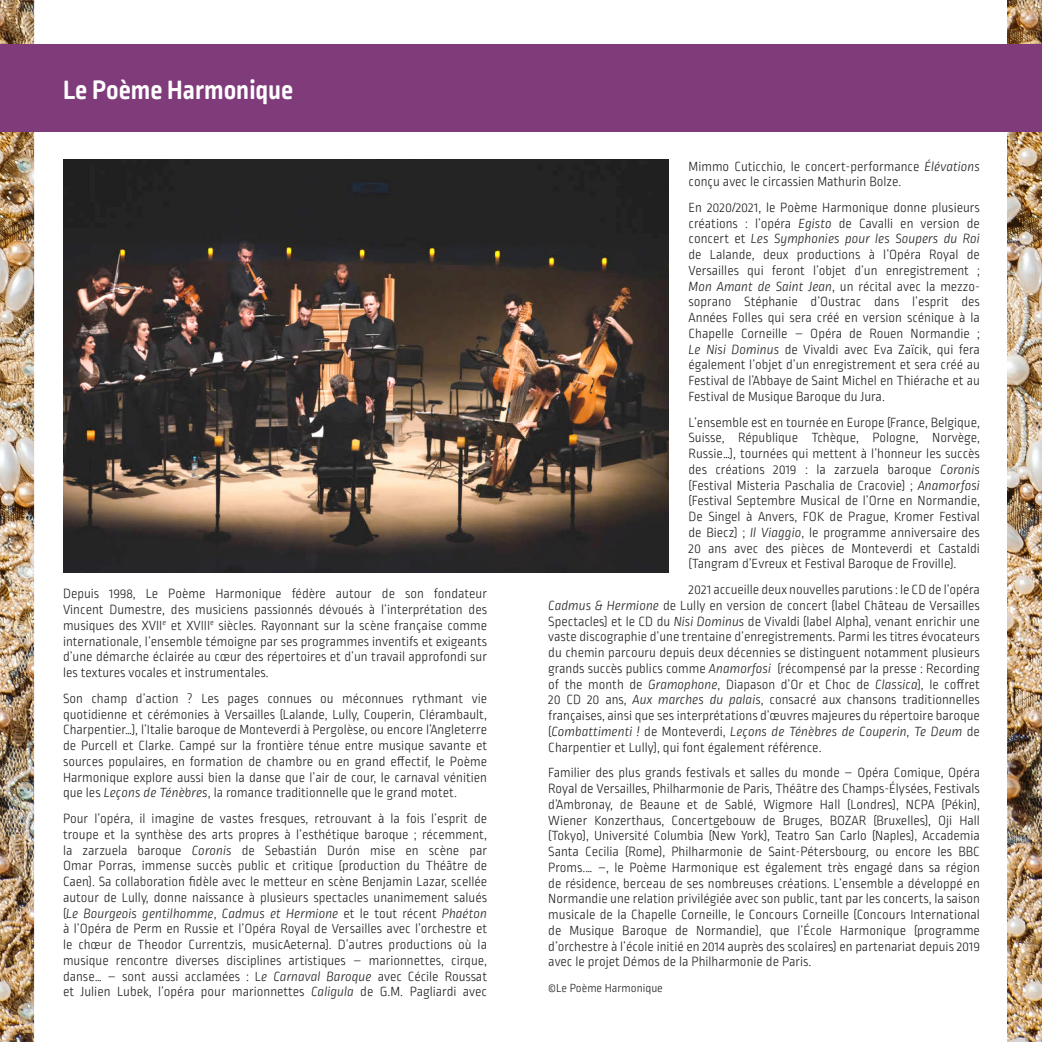
<style>
.page{position:relative;width:1042px;height:1042px;background:#fff}
.page>*{position:absolute;margin:0;border:0;box-sizing:border-box;transform-origin:0 0}
.t1{font:700 28px "Ropa Soft Pro";color:#fff}
.t2{font:300 14px/15.8px "Ropa Soft Pro";color:#231f20;text-align:justify}
.t3{font:300 12.25px "Ropa Soft Pro";color:#231f20}
.s1{font-style:italic}
</style>
<div class="page">
<img style="left:0;top:0;width:34px;height:1042px">
<img style="left:1007px;top:0;width:35px;height:1042px">
<div style="left:0;top:45px;width:1042px;height:86px;background:#803b7b"></div>
<img style="left:63px;top:159px;width:606px;height:413px">
<p class="t1" style="left:63px;top:74px;width:232px">Le Poème Harmonique</p>
<p class="t2" style="left:63px;top:587px;width:426px">Depuis 1998, Le Poème Harmonique fédère autour de son fondateur Vincent Dumestre, des musiciens passionnés dévoués à l’interprétation des musiques des XVII<sup>e</sup> et XVIII<sup>e</sup> siècles. Rayonnant sur la scène française comme internationale, l’ensemble témoigne par ses programmes inventifs et exigeants d’une démarche éclairée au cœur des répertoires et d’un travail approfondi sur les textures vocales et instrumentales.</p>
<p class="t2" style="left:63px;top:691px;width:426px">Son champ d’action ? Les pages connues ou méconnues rythmant vie quotidienne et cérémonies à Versailles (Lalande, Lully, Couperin, Clérambault, Charpentier…), l’Italie baroque de Monteverdi à Pergolèse, ou encore l’Angleterre de Purcell et Clarke. Campé sur la frontière ténue entre musique savante et sources populaires, en formation de chambre ou en grand effectif, le Poème Harmonique explore aussi bien la danse que l’air de cour, le carnaval vénitien que les <span class="s1">Leçons de Ténèbres</span>, la romance traditionnelle que le grand motet.</p>
<p class="t2" style="left:63px;top:811px;width:426px">Pour l’opéra, il imagine de vastes fresques, retrouvant à la fois l’esprit de troupe et la synthèse des arts propres à l’esthétique baroque ; récemment, la zarzuela baroque <span class="s1">Coronis</span> de Sebastián Durón mise en scène par Omar Porras, immense succès public et critique (production du Théâtre de Caen). Sa collaboration fidèle avec le metteur en scène Benjamin Lazar, scellée autour de Lully, donne naissance à plusieurs spectacles unanimement salués (<span class="s1">Le Bourgeois gentilhomme</span>, <span class="s1">Cadmus et Hermione</span> et le tout récent <span class="s1">Phaéton </span>à l’Opéra de Perm en Russie et l’Opéra Royal de Versailles avec l’orchestre et le chœur de Theodor Currentzis, musicAeterna). D’autres productions où la musique rencontre diverses disciplines artistiques – marionnettes, cirque, danse… – sont aussi acclamées : L<span class="s1">e Carnaval Baroque</span> avec Cécile Roussat et Julien Lubek, l’opéra pour marionnettes <span class="s1">Caligula</span> de G.M. Pagliardi avec</p>
<p class="t2" style="left:688px;top:159px;width:293px">Mimmo Cuticchio, le concert-performance <span class="s1">Élévations </span>conçu avec le circassien Mathurin Bolze.</p>
<p class="t2" style="left:688px;top:200px;width:293px">En 2020/2021, le Poème Harmonique donne plusieurs créations : l’opéra <span class="s1">Egisto</span> de Cavalli en version de concert et <span class="s1">Les Symphonies pour les Soupers du Roi </span>de Lalande, deux productions à l’Opéra Royal de Versailles qui feront l’objet d’un enregistrement ; <span class="s1">Mon Amant de Saint Jean</span>, un récital avec la mezzo&shy;soprano Stéphanie d’Oustrac dans l’esprit des Années Folles qui sera créé en version scénique à la Chapelle Corneille – Opéra de Rouen Normandie ; <span class="s1">Le Nisi Dominus</span> de Vivaldi avec Eva Zaïcik, qui fera également l’objet d’un enregistrement et sera créé au Festival de l’Abbaye de Saint Michel en Thiérache et au Festival de Musique Baroque du Jura.</p>
<p class="t2" style="left:688px;top:415px;width:293px">L’ensemble est en tournée en Europe (France, Belgique, Suisse, République Tchèque, Pologne, Norvège, Russie…), tournées qui mettent à l’honneur les succès des créations 2019 : la zarzuela baroque <span class="s1">Coronis </span>(Festival Misteria Paschalia de Cracovie) ; <span class="s1">Anamorfosi </span>(Festival Septembre Musical de l’Orne en Normandie, De Singel à Anvers, FOK de Prague, Kromer Festival de Biecz) ; <span class="s1">Il Viaggio</span>, le programme anniversaire des 20 ans avec des pièces de Monteverdi et Castaldi (Tangram d’Evreux et Festival Baroque de Froville).</p>
<p class="t2" style="left:548px;top:582px;width:433px;text-indent:140px">2021 accueille deux nouvelles parutions : le CD de l’opéra <span class="s1">Cadmus &amp; Hermione</span> de Lully en version de concert (label Château de Versailles Spectacles) et le CD du <span class="s1">Nisi Dominus</span> de Vivaldi (label Alpha), venant enrichir une vaste discographie d’une trentaine d’enregistrements. Parmi les titres évocateurs du chemin parcouru depuis deux décennies se distinguent notamment plusieurs grands succès publics comme <span class="s1">Anamorfosi</span> (récompensé par la presse : Recording of the month de <span class="s1">Gramophone</span>, Diapason d’Or et Choc de <span class="s1">Classica</span>), le coffret 20 CD 20 ans, <span class="s1">Aux marches du palais</span>, consacré aux chansons traditionnelles françaises, ainsi que ses interprétations d’œuvres majeures du répertoire baroque (<span class="s1">Combattimenti !</span> de Monteverdi, <span class="s1">Leçons de Ténèbres de Couperin</span>, <span class="s1">Te Deum</span> de Charpentier et Lully), qui font également référence.</p>
<p class="t2" style="left:548px;top:766px;width:433px">Familier des plus grands festivals et salles du monde – Opéra Comique, Opéra Royal de Versailles, Philharmonie de Paris, Théâtre des Champs-Élysées, Festivals d’Ambronay, de Beaune et de Sablé, Wigmore Hall (Londres), NCPA (Pékin), Wiener Konzerthaus, Concertgebouw de Bruges, BOZAR (Bruxelles), Oji Hall (Tokyo), Université Columbia (New York), Teatro San Carlo (Naples), Accademia Santa Cecilia (Rome), Philharmonie de Saint-Pétersbourg, ou encore les BBC Proms.… –, le Poème Harmonique est également très engagé dans sa région de résidence, berceau de ses nombreuses créations. L’ensemble a développé en Normandie une relation privilégiée avec son public, tant par les concerts, la saison musicale de la Chapelle Corneille, le Concours Corneille (Concours International de Musique Baroque de Normandie), que l’École Harmonique (programme d’orchestre à l’école initié en 2014 auprès des scolaires) en partenariat depuis 2019 avec le projet Démos de la Philharmonie de Paris.</p>
<p class="t3" style="left:548px;top:981px;width:116px">©Le Poème Harmonique</p>
</div>
